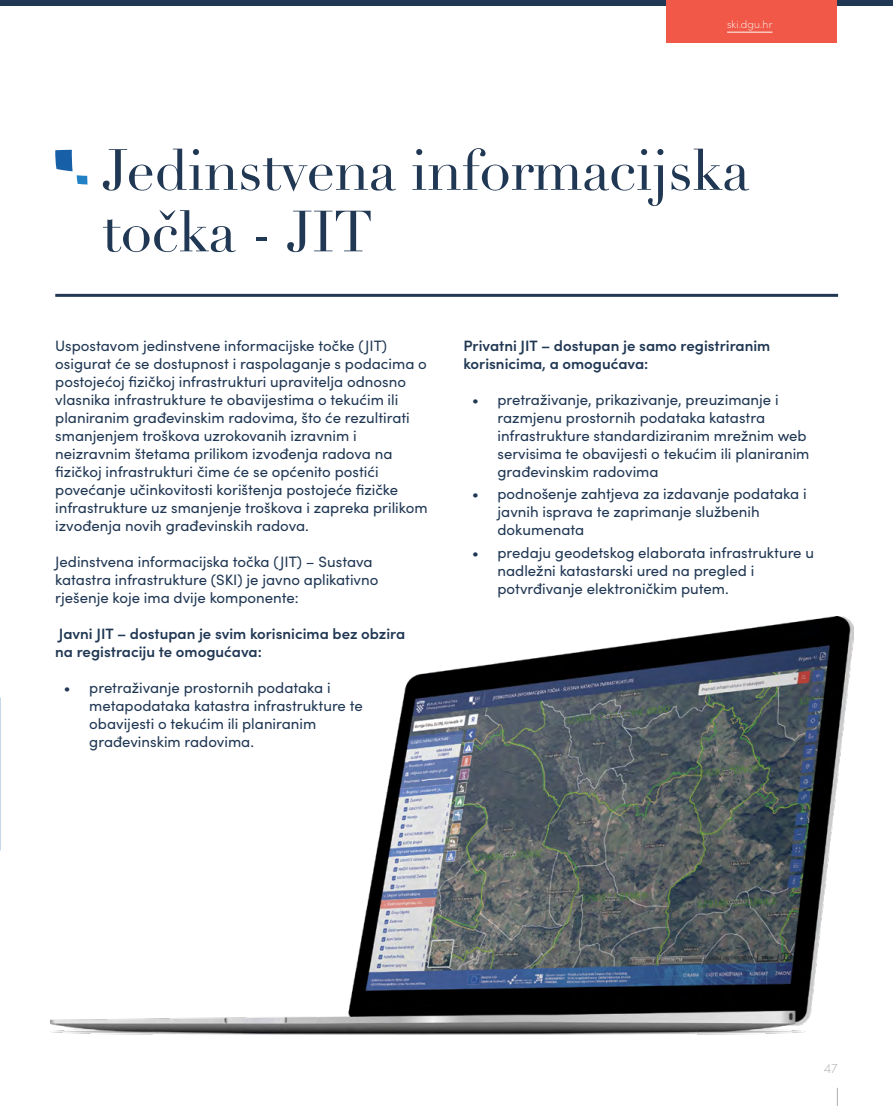
<style>
.page{position:relative;width:893px;height:1106px;background:#fff}
.page>*{position:absolute;margin:0;border:0;box-sizing:border-box;transform-origin:0 0}
.H2_-_naslovi{font:57px/61.5px "Didot";letter-spacing:-.01em;color:#213854}
.Body_text_TAMNO_PLAV{font:15px/18px "Sofia Pro";color:#213854}
.Body_text_TAMNO_PLAV-2{font:600 15px/18px "Sofia Pro";color:#213854}
.t1{font:200 13.5px "Sofia Pro";color:#acaeb0}
.www_tab{font:200 10.5px "Sofia Pro";letter-spacing:.01em;color:#fff}
</style>
<div class="page">
<img style="left:51px;top:616px;width:802px;height:418px">
<hr style="left:55px;top:294px;width:783px;height:3px;background:#213854">
<svg style="left:55px;top:150px;width:33px;height:34px"></svg>
<svg style="left:837px;top:1087px;width:1px;height:19px"></svg>
<div style="left:0;top:0;width:893px;height:6px;background:#213854"></div>
<div style="left:667px;top:0;width:170px;height:43px;background:#f15847"></div>
<hr style="left:727px;top:32px;width:45px;height:1px;background:#fff">
<p class="www_tab" style="left:727px;top:16px;width:47px">ski.dgu.hr</p>
<p class="H2_-_naslovi" style="left:102px;top:141px;width:649px">Jedinstvena informacijska točka - JIT</p>
<p class="Body_text_TAMNO_PLAV" style="left:55px;top:336px;width:374px">Uspostavom jedinstvene informacijske točke (JIT) osigurat će se dostupnost i raspolaganje s podacima o postojećoj fizičkoj infrastrukturi upravitelja odnosno vlasnika infrastrukture te obavijestima o tekućim ili planiranim građevinskim radovima, što će rezultirati smanjenjem troškova uzrokovanih izravnim i neizravnim štetama prilikom izvođenja radova na fizičkoj infrastrukturi čime će se općenito postići povećanje učinkovitosti korištenja postojeće fizičke infrastrukture uz smanjenje troškova i zapreka prilikom izvođenja novih građevinskih radova.</p>
<p class="Body_text_TAMNO_PLAV" style="left:55px;top:552px;width:325px">Jedinstvena informacijska točka (JIT) – Sustava katastra infrastrukture (SKI) je javno aplikativno rješenje koje ima dvije komponente:</p>
<p class="Body_text_TAMNO_PLAV-2" style="left:55px;top:624px;width:352px">Javni JIT – dostupan je svim korisnicima bez obzira na registraciju te omogućava:</p>
<p class="Body_text_TAMNO_PLAV" style="left:89px;top:678px;width:275px;text-indent:-26px">• pretraživanje prostornih podataka i metapodataka katastra infrastrukture te obavijesti o tekućim ili planiranim građevinskim radovima.</p>
<p class="Body_text_TAMNO_PLAV-2" style="left:463px;top:336px;width:308px">Privatni JIT – dostupan je samo registriranim korisnicima, a omogućava:</p>
<p class="Body_text_TAMNO_PLAV" style="left:497px;top:390px;width:313px;text-indent:-26px">• pretraživanje, prikazivanje, preuzimanje i razmjenu prostornih podataka katastra infrastrukture standardiziranim mrežnim web servisima te obavijesti o tekućim ili planiranim građevinskim radovima</p>
<p class="Body_text_TAMNO_PLAV" style="left:497px;top:484px;width:311px;text-indent:-26px">• podnošenje zahtjeva za izdavanje podataka i javnih isprava te zaprimanje službenih dokumenata</p>
<p class="Body_text_TAMNO_PLAV" style="left:497px;top:542px;width:318px;text-indent:-26px">• predaju geodetskog elaborata infrastrukture u nadležni katastarski ured na pregled i potvrđivanje elektroničkim putem.</p>
<p class="t1" style="left:824px;top:1059px;width:15px">47</p>
</div>
